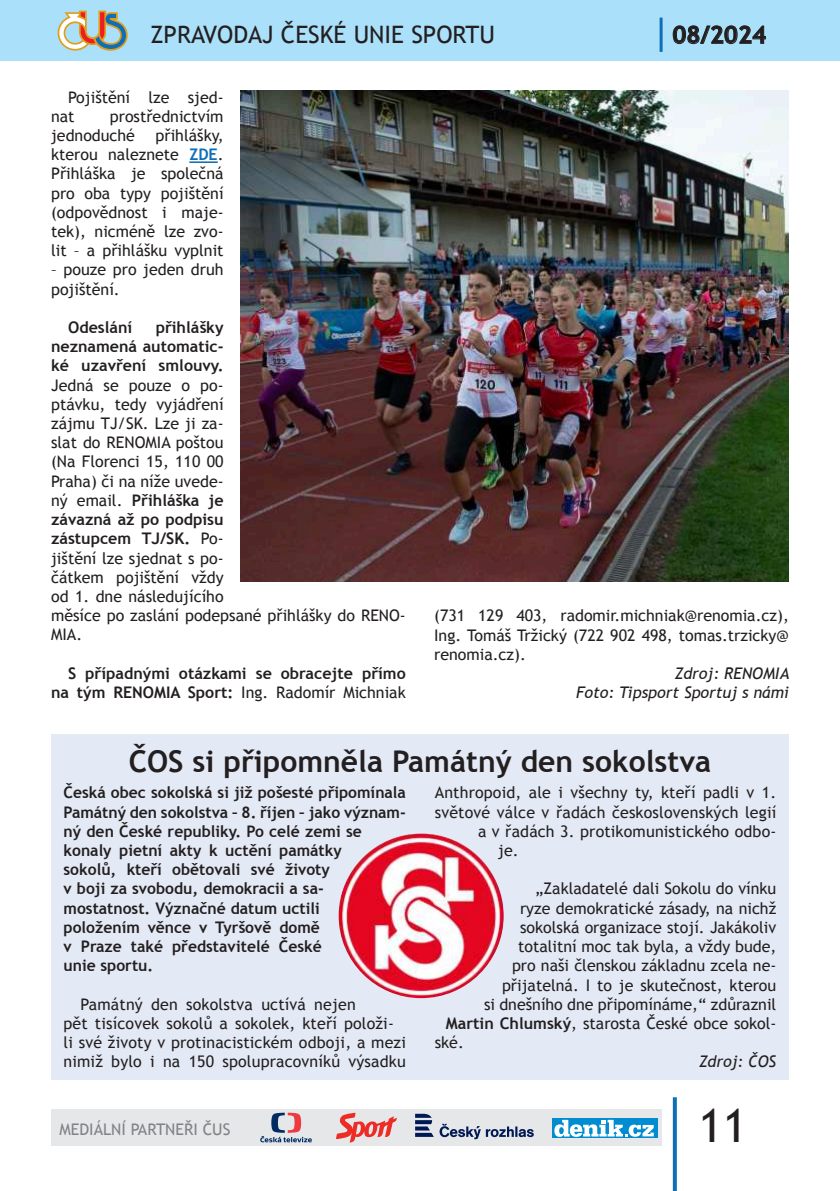
<style>
.page{position:relative;width:840px;height:1191px;background:#fff}
.page>*{position:absolute;margin:0;border:0;box-sizing:border-box;transform-origin:0 0}
.t1{font:46.4px "Trebuchet MS";color:#231f20}
.t2{font:700 30px "Trebuchet MS";color:#231f20}
.t3{font:24px "Trebuchet MS";color:#231f20}
.t4{font:700 24px "Trebuchet MS";color:#231f20}
.t5{font:16px/19.2px "Trebuchet MS";color:#231f20}
.t6{font:700 16px/19.2px "Trebuchet MS";color:#231f20}
.t7{font:italic 16px/19.2px "Trebuchet MS";color:#231f20;text-align:right}
.t8{font:16px "Trebuchet MS";color:#808285}
.s1{font-weight:700;color:#0f6eb8}
.s2{font-weight:700}
.s3{font-weight:400}
</style>
<div class="page">
<div style="left:51px;top:734px;width:737px;height:346px;background:#e4eaf5"></div>
<div style="left:0;top:0;width:839px;height:61px;background:#aae0f9"></div>
<svg style="left:58px;top:11px;width:70px;height:40px"></svg>
<svg style="left:672px;top:25px;width:93px;height:19px"></svg>
<hr style="left:659px;top:18px;width:3px;height:34px;background:#0f6eb8">
<svg style="left:672px;top:1097px;width:4px;height:94px"></svg>
<div style="left:51px;top:1109px;width:609px;height:36px;background:#e6e7e9"></div>
<svg style="left:336px;top:1112px;width:60px;height:30px"></svg>
<svg style="left:260px;top:1112px;width:52px;height:30px"></svg>
<svg style="left:415px;top:1113px;width:18px;height:23px"></svg>
<svg style="left:439px;top:1123px;width:94px;height:16px"></svg>
<svg style="left:552px;top:1118px;width:104px;height:20px"></svg>
<svg style="left:554px;top:1119px;width:99px;height:17px"></svg>
<img style="left:338px;top:833px;width:165px;height:165px;border-radius:82px">
<img style="left:240px;top:91px;width:548px;height:490px">
<hr style="left:189px;top:161px;width:28px;height:2px;background:#0f6eb8">
<h3 class="t3" style="left:150px;top:21px;width:346px">ZPRAVODAJ ČESKÉ UNIE SPORTU</h3>
<h3 class="t4" style="left:672px;top:21px;width:95px">08/2024</h3>
<p class="t5" style="left:51px;top:87px;width:174px;text-indent:17px">Pojištění lze sjed&shy;nat</p>
<p class="t5" style="left:51px;top:107px;width:174px;text-indent:59px">prostřednictvím jednoduché</p>
<p class="t5" style="left:51px;top:126px;width:174px;text-align:justify;text-indent:104px">přihlášky, kterou naleznete <span class="s1">ZDE</span>.<br>Přihláška je společná pro oba typy pojištění (odpovědnost i maje&shy;tek), nicméně lze zvo&shy;lit – a přihlášku vyplnit</p>
<p class="t5" style="left:51px;top:260px;width:174px">– pouze pro jeden druh pojištění.</p>
<p class="t6" style="left:68px;top:318px;width:66px">Odeslání</p>
<p class="t6" style="left:51px;top:318px;width:174px;text-align:justify;text-indent:104px">přihlášky neznamená automatic&shy;ké uzavření smlouvy.</p>
<p class="t5" style="left:51px;top:375px;width:356px">Jedná se pouze o po-<br>ptávku, tedy vyjádření<br>zájmu TJ/SK. Lze ji za-<br>slat do RENOMIA poštou<br>(Na Florenci 15, 110 00<br>Praha) či na níže uvede-<br>ný email. <span class="s2">Přihláška je<br>závazná až po podpisu<br>zástupcem TJ/SK.</span> Po-<br>jištění lze sjednat s po-<br>čátkem pojištění vždy<br>od 1. dne následujícího<br>měsíce po zaslání podepsané přihlášky do RENO-<br>MIA.</p>
<p class="t6" style="left:51px;top:663px;width:356px;text-align:right">S případnými otázkami se obracejte přímo na tým RENOMIA Sport: <span class="s3">Ing. Radomír Michniak</span></p>
<p class="t5" style="left:434px;top:606px;width:356px;text-align:justify">(731 129 403, radomir.michniak@renomia.cz), Ing. Tomáš Tržický (722 902 498, tomas.trzicky@ renomia.cz).</p>
<p class="t7" style="left:575px;top:664px;width:215px">Zdroj: RENOMIA<br>Foto: Tipsport Sportuj s námi</p>
<h2 class="t2" style="left:129px;top:743px;width:583px">ČOS si připomněla Památný den sokolstva</h2>
<p class="t6" style="left:63px;top:783px;width:344px">Česká obec sokolská si již pošesté připomínala Památný den sokolstva – 8. říjen – jako význam&shy;ný den České republiky. Po celé zemi se konaly pietní akty k uctění památky<br>sokolů, kteří obětovali své životy<br>v boji za svobodu, demokracii a sa&shy;mostatnost. Význačné datum uctili<br>položením věnce v Tyršově domě<br>v Praze také představitelé České<br>unie sportu.</p>
<p class="t5" style="left:63px;top:994px;width:343px;text-indent:17px">Památný den sokolstva uctívá nejen<br>pět tisícovek sokolů a sokolek, kteří položi&shy;li své životy v protinacistickém odboji, a mezi nimiž bylo i na 150 spolupracovníků výsadku</p>
<p class="t5" style="left:434px;top:783px;width:343px">Anthropoid, ale i všechny ty, kteří padli v 1.</p>
<p class="t5" style="left:434px;top:802px;width:343px">světové válce v řadách československých legií</p>
<p class="t5" style="left:477px;top:821px;width:299px">a v řadách 3. protikomunistického odbo-</p>
<p class="t5" style="left:497px;top:841px;width:22px">je.</p>
<p class="t5" style="left:535px;top:879px;width:242px">„Zakladatelé dali Sokolu do vínku</p>
<p class="t5" style="left:519px;top:898px;width:257px">ryze demokratické zásady, na nichž</p>
<p class="t5" style="left:519px;top:917px;width:257px">sokolská organizace stojí. Jakákoliv</p>
<p class="t5" style="left:517px;top:937px;width:259px">totalitní moc tak byla, a vždy bude,</p>
<p class="t5" style="left:511px;top:956px;width:265px">pro naši členskou základnu zcela ne-</p>
<p class="t5" style="left:501px;top:975px;width:275px">přijatelná. I to je skutečnost, kterou</p>
<p class="t5" style="left:483px;top:994px;width:293px">si dnešního dne připomínáme,“ zdůraznil</p>
<p class="t5" style="left:445px;top:1013px;width:331px"><span class="s2">Martin Chlumský</span>, starosta České obce sokol-</p>
<p class="t5" style="left:434px;top:1033px;width:31px">ské.</p>
<p class="t7" style="left:698px;top:1052px;width:79px">Zdroj: ČOS</p>
<p class="t8" style="left:59px;top:1119px;width:172px">MEDIÁLNÍ PARTNEŘI ČUS</p>
<h1 class="t1" style="left:698px;top:1098px;width:50px">11</h1>
</div>
